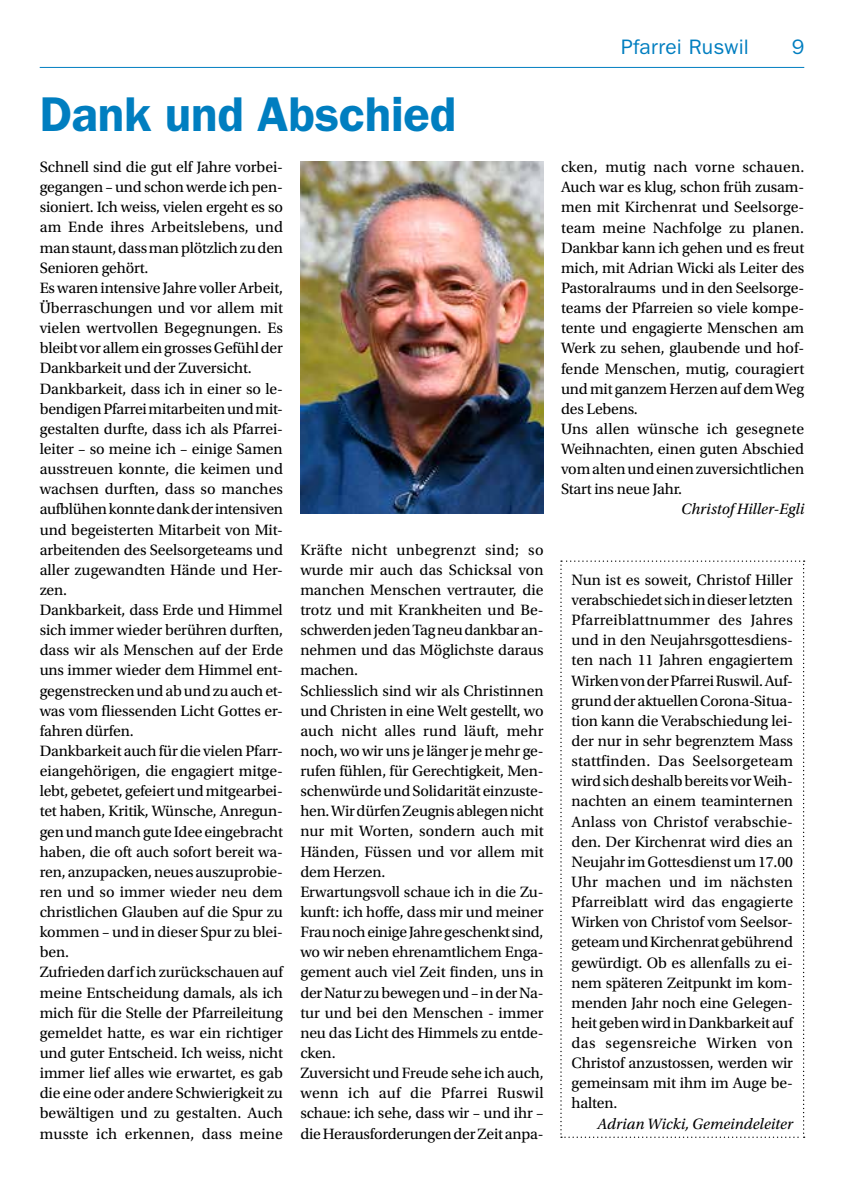
<style>
.page{position:relative;width:844px;height:1191px;background:#fff}
.page>*{position:absolute;margin:0;border:0;box-sizing:border-box;transform-origin:0 0}
.t1{font:600 49px "ITC Franklin Gothic Std";letter-spacing:-.005em;color:#007ec0}
.t2{font:21px "ITC Franklin Gothic Std";letter-spacing:.01em;color:#007ec0}
.t3{font:15.75px/20.1px "Utopia Std";letter-spacing:-.01em;color:#000}
.t4{font:italic 15.75px "Utopia Std";color:#000}
</style>
<div class="page">
<hr style="left:40px;top:67px;width:764px;height:1px;background:#007ec0">
<img style="left:300px;top:162px;width:243px;height:351px">
<svg style="left:560px;top:560px;width:244px;height:577px"></svg>
<h1 class="t1" style="left:40px;top:85px;width:418px">Dank und Abschied</h1>
<p class="t3" style="left:40px;top:157px;width:245px">Schnell sind die gut elf Jahre vorbei&shy;gegangen – und schon werde ich pen&shy;sioniert. Ich weiss, vielen ergeht es so am Ende ihres Arbeitslebens, und man staunt, dass man plötzlich zu den Senioren gehört.<br>Es waren intensive Jahre voller Arbeit, Überraschungen und vor allem mit vielen wertvollen Begegnungen. Es bleibt vor allem ein grosses Gefühl der Dankbarkeit und der Zuversicht.<br>Dankbarkeit, dass ich in einer so le&shy;bendigen Pfarrei mitarbeiten und mit&shy;gestalten durfte, dass ich als Pfarrei&shy;leiter – so meine ich – einige Samen ausstreuen konnte, die keimen und wachsen durften, dass so manches aufblühen konnte dank der intensiven und begeisterten Mitarbeit von Mit&shy;arbeitenden des Seelsorgeteams und aller zugewandten Hände und Her&shy;zen.<br>Dankbarkeit, dass Erde und Himmel sich immer wieder berühren durften, dass wir als Menschen auf der Erde uns immer wieder dem Himmel ent&shy;gegenstrecken und ab und zu auch et&shy;was vom fliessenden Licht Gottes er&shy;fahren dürfen.<br>Dankbarkeit auch für die vielen Pfarr&shy;eiangehörigen, die engagiert mitge&shy;lebt, gebetet, gefeiert und mitgearbei&shy;tet haben, Kritik, Wünsche, Anregun&shy;gen und manch gute Idee eingebracht haben, die oft auch sofort bereit wa&shy;ren, anzupacken, neues auszuprobie&shy;ren und so immer wieder neu dem christlichen Glauben auf die Spur zu kommen – und in dieser Spur zu blei&shy;ben.<br>Zufrieden darf ich zurückschauen auf meine Entscheidung damals, als ich mich für die Stelle der Pfarreileitung gemeldet hatte, es war ein richtiger und guter Entscheid. Ich weiss, nicht immer lief alles wie erwartet, es gab die eine oder andere Schwierigkeit zu bewältigen und zu gestalten. Auch musste ich erkennen, dass meine</p>
<p class="t3" style="left:300px;top:539px;width:245px">Kräfte nicht unbegrenzt sind; so wurde mir auch das Schicksal von manchen Menschen vertrauter, die trotz und mit Krankheiten und Be&shy;schwerden jeden Tag neu dankbar an&shy;nehmen und das Möglichste daraus machen.<br>Schliesslich sind wir als Christinnen und Christen in eine Welt gestellt, wo auch nicht alles rund läuft, mehr noch, wo wir uns je länger je mehr ge&shy;rufen fühlen, für Gerechtigkeit, Men&shy;schenwürde und Solidarität einzuste&shy;hen. Wir dürfen Zeugnis ablegen nicht nur mit Worten, sondern auch mit<br>Händen, Füssen und vor allem mit dem Herzen.<br>Erwartungsvoll schaue ich in die Zu&shy;kunft: ich hoffe, dass mir und meiner<br>Frau noch einige Jahre geschenkt sind, wo wir neben ehrenamtlichem Enga&shy;gement auch viel Zeit finden, uns in der Natur zu bewegen und – in der Na&shy;tur und bei den Menschen - immer neu das Licht des Himmels zu entde&shy;cken.<br>Zuversicht und Freude sehe ich auch, wenn ich auf die Pfarrei Ruswil schaue: ich sehe, dass wir – und ihr – die Herausforderungen der Zeit anpa-</p>
<h2 class="t2" style="left:621px;top:35px;width:129px">Pfarrei Ruswil</h2>
<h2 class="t2" style="left:791px;top:35px;width:14px">9</h2>
<p class="t3" style="left:561px;top:157px;width:245px">cken, mutig nach vorne schauen.<br>Auch war es klug, schon früh zusam&shy;men mit Kirchenrat und Seelsorge&shy;team meine Nachfolge zu planen.<br>Dankbar kann ich gehen und es freut mich, mit Adrian Wicki als Leiter des<br>Pastoralraums und in den Seelsorge&shy;teams der Pfarreien so viele kompe&shy;tente und engagierte Menschen am<br>Werk zu sehen, glaubende und hof&shy;fende Menschen, mutig, couragiert und mit ganzem Herzen auf dem Weg des Lebens.<br>Uns allen wünsche ich gesegnete<br>Weihnachten, einen guten Abschied vom alten und einen zuversichtlichen<br>Start ins neue Jahr.</p>
<p class="t4" style="left:681px;top:501px;width:124px">Christof Hiller-Egli</p>
<p class="t3" style="left:571px;top:570px;width:223px;text-align:justify">Nun ist es soweit, Christof Hiller verabschiedet sich in dieser letzten Pfarreiblattnummer des Jahres und in den Neujahrsgottesdiens&shy;ten nach 11 Jahren engagiertem Wirken von der Pfarrei Ruswil. Auf&shy;grund der aktuellen Corona-Situa&shy;tion kann die Verabschiedung lei&shy;der nur in sehr begrenztem Mass stattfinden. Das Seelsorgeteam wird sich deshalb bereits vor Weih&shy;nachten an einem teaminternen Anlass von Christof verabschie&shy;den. Der Kirchenrat wird dies an Neujahr im Gottesdienst um 17.00<br>Uhr machen und im nächsten Pfarreiblatt wird das engagierte Wirken von Christof vom Seelsor&shy;geteam und Kirchenrat gebührend gewürdigt. Ob es allenfalls zu ei&shy;nem späteren Zeitpunkt im kom&shy;menden Jahr noch eine Gelegen&shy;heit geben wird in Dankbarkeit auf das segensreiche Wirken von Christof anzustossen, werden wir gemeinsam mit ihm im Auge be&shy;halten.</p>
<p class="t4" style="left:597px;top:1115px;width:197px">Adrian Wicki, Gemeindeleiter</p>
</div>
